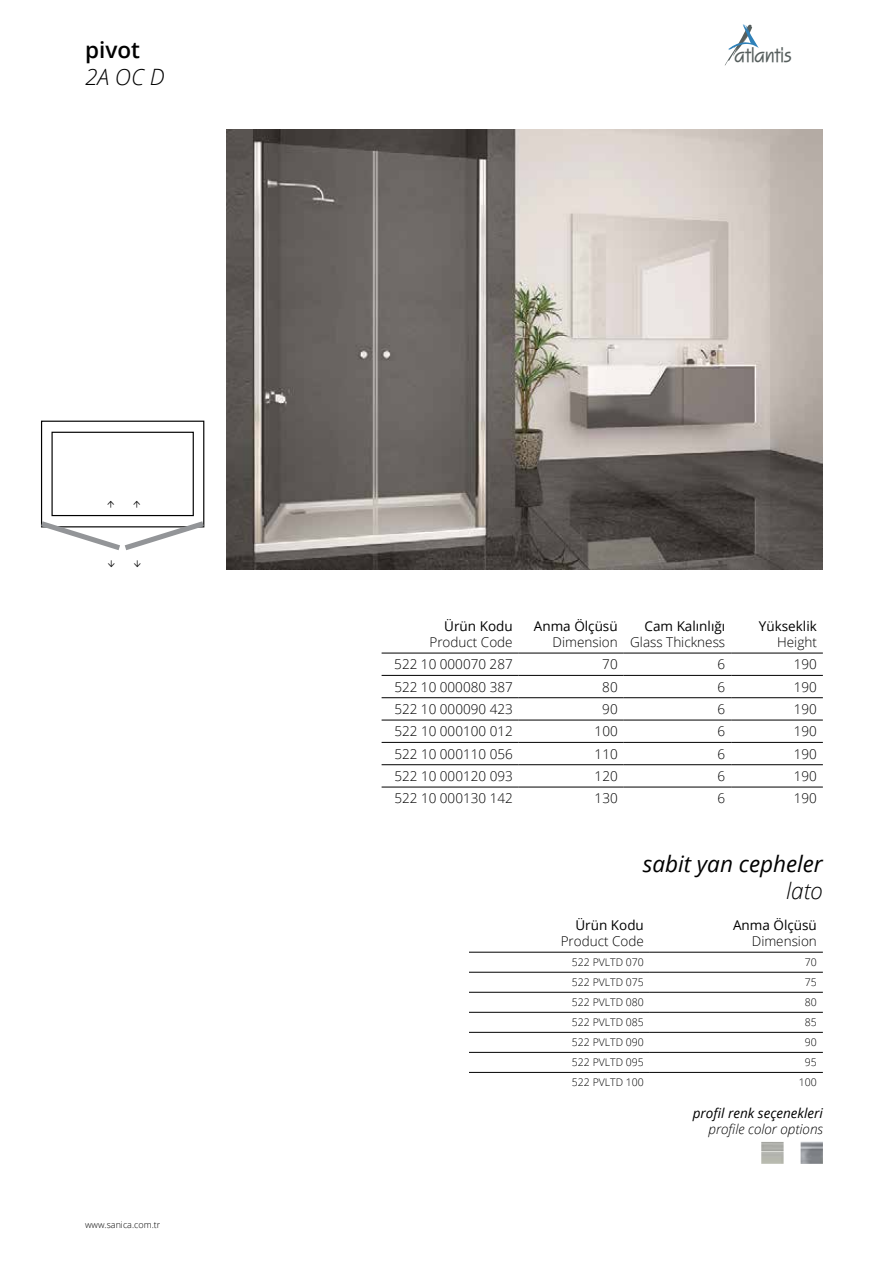
<style>
.page{position:relative;width:893px;height:1263px;background:#fff}
.page>*{position:absolute;margin:0;border:0;box-sizing:border-box;transform-origin:0 0}
.t1{font:italic 22.5px "Open Sans";color:#000}
.t2{font:italic 300 22.5px "Open Sans";color:#000}
.t3{font:600 22.5px "Open Sans";color:#000}
.t4{font:700 19.35px "Squire";color:#565e5d}
.t5{font:300 13.5px "Open Sans";color:#000}
.t6{font:13.5px "Open Sans";color:#000}
.t7{font:italic 13.5px "Open Sans";color:#000}
.t8{font:italic 300 13.5px "Open Sans";color:#000}
.t9{font:11.7px "Minion Pro";color:#000}
.t10{font:300 10.5px "Open Sans";color:#000}
.t11{font:300 9px "Open Sans";color:#000}
</style>
<div class="page">
<svg style="left:725px;top:25px;width:34px;height:40px"></svg>
<hr style="left:469px;top:952px;width:181px;height:1px;background:#000">
<hr style="left:650px;top:952px;width:173px;height:1px;background:#000">
<hr style="left:469px;top:972px;width:181px;height:1px;background:#000">
<hr style="left:650px;top:972px;width:173px;height:1px;background:#000">
<hr style="left:469px;top:992px;width:181px;height:1px;background:#000">
<hr style="left:650px;top:992px;width:173px;height:1px;background:#000">
<hr style="left:469px;top:1012px;width:181px;height:1px;background:#000">
<hr style="left:650px;top:1012px;width:173px;height:1px;background:#000">
<hr style="left:469px;top:1032px;width:181px;height:1px;background:#000">
<hr style="left:650px;top:1032px;width:173px;height:1px;background:#000">
<hr style="left:469px;top:1052px;width:181px;height:1px;background:#000">
<hr style="left:650px;top:1052px;width:173px;height:1px;background:#000">
<hr style="left:469px;top:1072px;width:181px;height:1px;background:#000">
<hr style="left:650px;top:1072px;width:173px;height:1px;background:#000">
<img style="left:226px;top:130px;width:597px;height:439px">
<hr style="left:382px;top:653px;width:137px;height:1px;background:#000">
<hr style="left:519px;top:653px;width:105px;height:1px;background:#000">
<hr style="left:624px;top:653px;width:107px;height:1px;background:#000">
<hr style="left:731px;top:653px;width:92px;height:1px;background:#000">
<hr style="left:382px;top:675px;width:137px;height:1px;background:#000">
<hr style="left:519px;top:675px;width:105px;height:1px;background:#000">
<hr style="left:624px;top:675px;width:107px;height:1px;background:#000">
<hr style="left:731px;top:675px;width:92px;height:1px;background:#000">
<hr style="left:382px;top:697px;width:137px;height:1px;background:#000">
<hr style="left:519px;top:697px;width:105px;height:1px;background:#000">
<hr style="left:624px;top:697px;width:107px;height:1px;background:#000">
<hr style="left:731px;top:697px;width:92px;height:1px;background:#000">
<hr style="left:382px;top:720px;width:137px;height:1px;background:#000">
<hr style="left:519px;top:720px;width:105px;height:1px;background:#000">
<hr style="left:624px;top:720px;width:107px;height:1px;background:#000">
<hr style="left:731px;top:720px;width:92px;height:1px;background:#000">
<hr style="left:382px;top:742px;width:137px;height:1px;background:#000">
<hr style="left:519px;top:742px;width:105px;height:1px;background:#000">
<hr style="left:624px;top:742px;width:107px;height:1px;background:#000">
<hr style="left:731px;top:742px;width:92px;height:1px;background:#000">
<hr style="left:382px;top:764px;width:137px;height:1px;background:#000">
<hr style="left:519px;top:764px;width:105px;height:1px;background:#000">
<hr style="left:624px;top:764px;width:107px;height:1px;background:#000">
<hr style="left:731px;top:764px;width:92px;height:1px;background:#000">
<hr style="left:382px;top:787px;width:137px;height:1px;background:#000">
<hr style="left:519px;top:787px;width:105px;height:1px;background:#000">
<hr style="left:624px;top:787px;width:107px;height:1px;background:#000">
<hr style="left:731px;top:787px;width:92px;height:1px;background:#000">
<img style="left:801px;top:1141px;width:22px;height:23px">
<img style="left:761px;top:1142px;width:23px;height:22px">
<div style="left:41px;top:421px;width:163px;height:106px;border:1px solid #000"></div>
<div style="left:51px;top:432px;width:143px;height:84px;border:1px solid #000"></div>
<svg style="left:41px;top:521px;width:163px;height:29px"></svg>
<h1 class="t3" style="left:85px;top:35px;width:56px">pivot</h1>
<h2 class="t4" style="left:734px;top:44px;width:59px">atlantis</h2>
<h1 class="t2" style="left:85px;top:62px;width:81px">2A OC D</h1>
<p class="t9" style="left:103px;top:508px;width:9px;rotate:-90deg">→</p>
<p class="t9" style="left:129px;top:508px;width:9px;rotate:-90deg">→</p>
<p class="t9" style="left:119px;top:560px;width:9px;rotate:90deg">→</p>
<p class="t9" style="left:145px;top:560px;width:9px;rotate:90deg">→</p>
<p class="t11" style="left:85px;top:1219px;width:77px">www.sanica.com.tr</p>
<p class="t6" style="left:444px;top:617px;width:70px">Ürün Kodu</p>
<p class="t5" style="left:429px;top:633px;width:85px">Product Code</p>
<p class="t6" style="left:534px;top:617px;width:85px">Anma Ölçüsü</p>
<p class="t5" style="left:553px;top:633px;width:67px">Dimension</p>
<p class="t6" style="left:645px;top:617px;width:82px">Cam Kalınlığı</p>
<p class="t5" style="left:630px;top:633px;width:97px">Glass Thickness</p>
<p class="t6" style="left:759px;top:617px;width:59px">Yükseklik</p>
<p class="t5" style="left:777px;top:633px;width:41px">Height</p>
<p class="t5" style="left:394px;top:655px;width:120px">522 10 000070 287</p>
<p class="t5" style="left:602px;top:655px;width:17px">70</p>
<p class="t5" style="left:717px;top:655px;width:9px">6</p>
<p class="t5" style="left:794px;top:655px;width:25px">190</p>
<p class="t5" style="left:394px;top:677px;width:120px">522 10 000080 387</p>
<p class="t5" style="left:602px;top:677px;width:17px">80</p>
<p class="t5" style="left:717px;top:677px;width:9px">6</p>
<p class="t5" style="left:794px;top:677px;width:25px">190</p>
<p class="t5" style="left:394px;top:700px;width:120px">522 10 000090 423</p>
<p class="t5" style="left:602px;top:700px;width:17px">90</p>
<p class="t5" style="left:718px;top:700px;width:9px">6</p>
<p class="t5" style="left:794px;top:700px;width:25px">190</p>
<p class="t5" style="left:394px;top:722px;width:120px">522 10 000100 012</p>
<p class="t5" style="left:595px;top:722px;width:25px">100</p>
<p class="t5" style="left:718px;top:722px;width:9px">6</p>
<p class="t5" style="left:794px;top:722px;width:25px">190</p>
<p class="t5" style="left:394px;top:744px;width:120px">522 10 000110 056</p>
<p class="t5" style="left:595px;top:744px;width:25px">110</p>
<p class="t5" style="left:718px;top:744px;width:9px">6</p>
<p class="t5" style="left:794px;top:744px;width:25px">190</p>
<p class="t5" style="left:394px;top:767px;width:120px">522 10 000120 093</p>
<p class="t5" style="left:595px;top:767px;width:25px">120</p>
<p class="t5" style="left:718px;top:767px;width:9px">6</p>
<p class="t5" style="left:794px;top:767px;width:25px">190</p>
<p class="t5" style="left:394px;top:789px;width:120px">522 10 000130 142</p>
<p class="t5" style="left:595px;top:789px;width:25px">130</p>
<p class="t5" style="left:718px;top:789px;width:9px">6</p>
<p class="t5" style="left:794px;top:789px;width:25px">190</p>
<h1 class="t1" style="left:643px;top:848px;width:182px">sabit yan cepheler</h1>
<h1 class="t2" style="left:786px;top:875px;width:38px">lato</h1>
<p class="t6" style="left:575px;top:916px;width:70px">Ürün Kodu</p>
<p class="t5" style="left:561px;top:932px;width:85px">Product Code</p>
<p class="t6" style="left:733px;top:916px;width:85px">Anma Ölçüsü</p>
<p class="t5" style="left:752px;top:932px;width:67px">Dimension</p>
<p class="t10" style="left:572px;top:955px;width:73px">522 PVLTD 070</p>
<p class="t10" style="left:805px;top:955px;width:13px">70</p>
<p class="t10" style="left:572px;top:975px;width:73px">522 PVLTD 075</p>
<p class="t10" style="left:805px;top:975px;width:13px">75</p>
<p class="t10" style="left:572px;top:995px;width:73px">522 PVLTD 080</p>
<p class="t10" style="left:805px;top:995px;width:13px">80</p>
<p class="t10" style="left:572px;top:1015px;width:73px">522 PVLTD 085</p>
<p class="t10" style="left:805px;top:1015px;width:13px">85</p>
<p class="t10" style="left:572px;top:1035px;width:73px">522 PVLTD 090</p>
<p class="t10" style="left:805px;top:1035px;width:13px">90</p>
<p class="t10" style="left:572px;top:1055px;width:73px">522 PVLTD 095</p>
<p class="t10" style="left:805px;top:1055px;width:13px">95</p>
<p class="t10" style="left:572px;top:1075px;width:73px">522 PVLTD 100</p>
<p class="t10" style="left:799px;top:1075px;width:19px">100</p>
<p class="t7" style="left:693px;top:1103px;width:132px">profil renk seçenekleri</p>
<p class="t8" style="left:709px;top:1120px;width:116px">profile color options</p>
</div>
